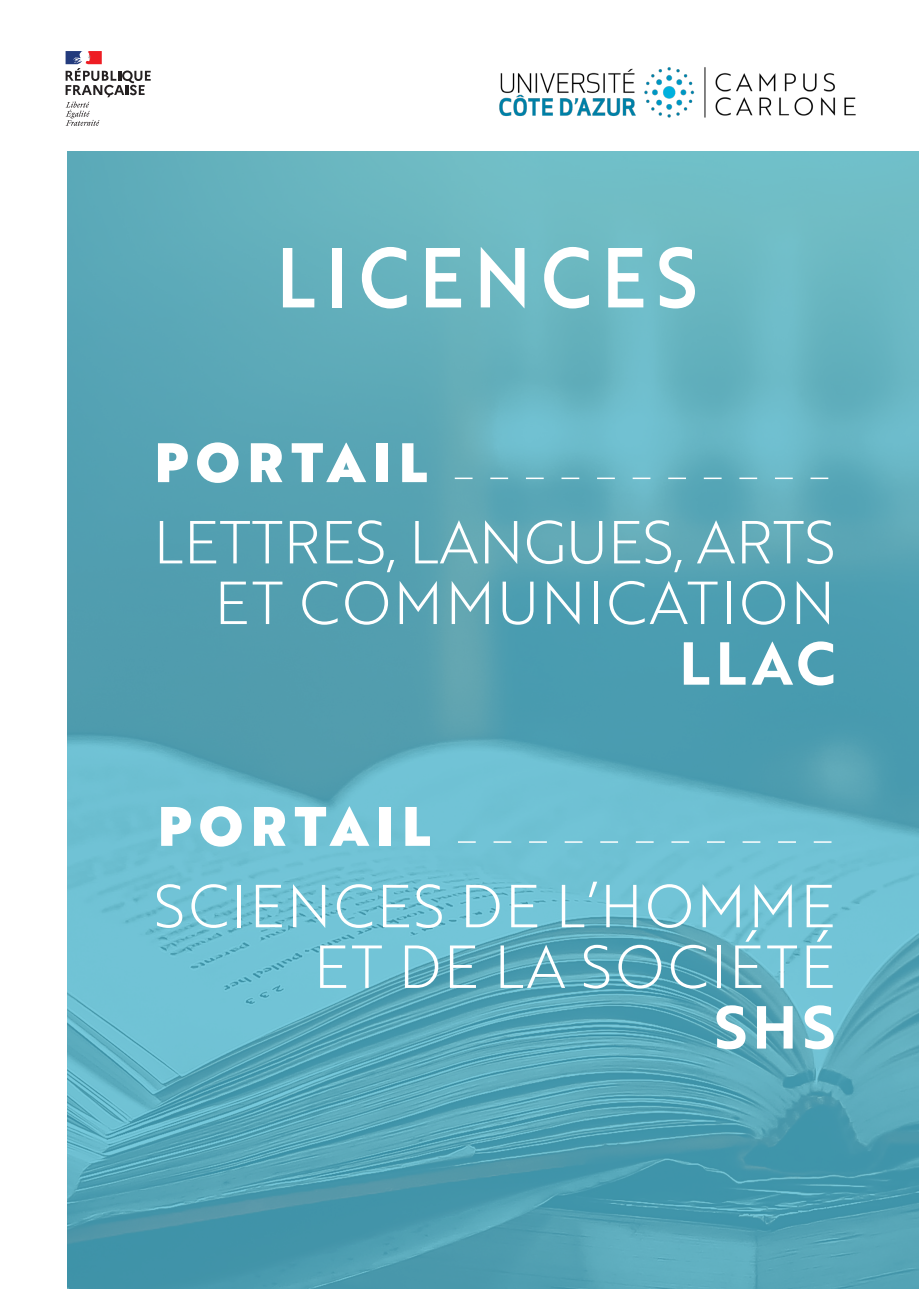
<style>
.page{position:relative;width:919px;height:1289px;background:#fff}
.page>*{position:absolute;margin:0;border:0;box-sizing:border-box;transform-origin:0 0}
.t1{font:82.5px "Brother 1816 Medium";letter-spacing:.14em;color:#fff;scale:.91 1}
.t2{font:58.95px "Brother 1816 Light";letter-spacing:.04em;color:#fff}
.t3{font:58.95px "Brother 1816 Light";letter-spacing:.005em;color:#fff}
.t4{font:58.95px "Brother 1816 Bold";letter-spacing:.09em;color:#fff}
.sous-titre{font:54px "Brother 1816 Black";letter-spacing:.14em;color:#fff}
</style>
<div class="page">
<svg style="left:66px;top:51px;width:85px;height:75px"></svg>
<img style="left:499px;top:67px;width:357px;height:51px">
<img style="left:67px;top:151px;width:851px;height:1137px">
<svg style="left:454px;top:477px;width:374px;height:2px"></svg>
<svg style="left:458px;top:841px;width:373px;height:1px"></svg>
<p class="t1" style="left:276px;top:216px;width:464px">LICENCES</p>
<p class="sous-titre" style="left:155px;top:421px;width:274px">PORTAIL</p>
<p class="t3" style="left:153px;top:499px;width:683px">LETTRES, LANGUES, ARTS</p>
<p class="t2" style="left:214px;top:559px;width:622px">ET COMMUNICATION</p>
<p class="t4" style="left:679px;top:618px;width:157px">LLAC</p>
<p class="sous-titre" style="left:158px;top:784px;width:274px">PORTAIL</p>
<p class="t2" style="left:154px;top:862px;width:682px">SCIENCES DE L’HOMME</p>
<p class="t2" style="left:314px;top:923px;width:522px">ET DE LA SOCIÉTÉ</p>
<p class="t4" style="left:714px;top:982px;width:122px">SHS</p>
</div>
